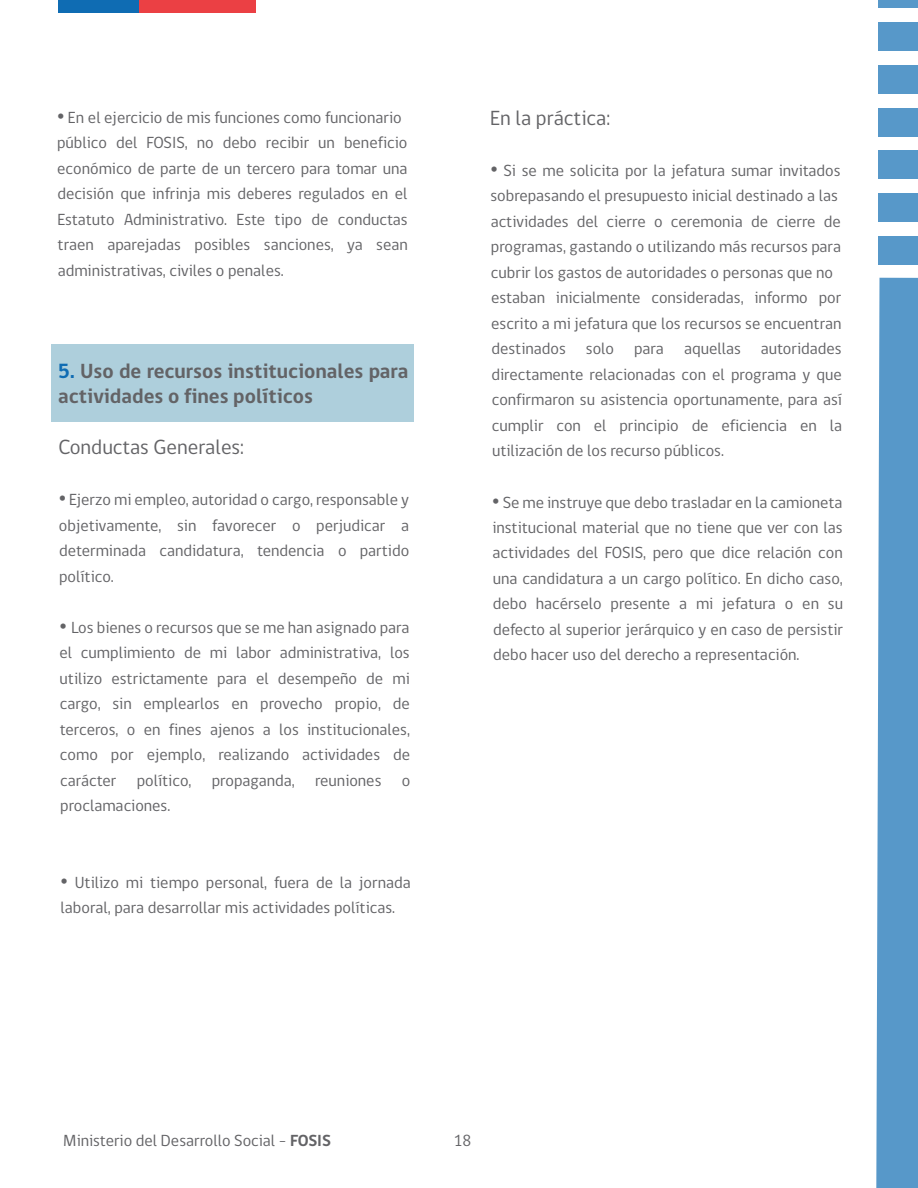
<style>
.page{position:relative;width:918px;height:1188px;background:#fff}
.page>*{position:absolute;margin:0;border:0;box-sizing:border-box;transform-origin:0 0}
.t1{font:700 21px/25.5px "gob CL";color:#636366}
.t2{font:21px "gob CL";color:#636366}
.t3{font:16.5px/25.5px "gob CL";color:#636366}
.s1{font-family:"Times New Roman";font-size:21px}
.s2{color:#0f6cb3}
.s3{font-weight:700}
</style>
<div class="page">
<div style="left:51px;top:344px;width:363px;height:78px;background:#aecfdc"></div>
<div style="left:58px;top:0;width:81px;height:13px;background:#0f6cb3"></div>
<div style="left:139px;top:0;width:117px;height:13px;background:#eb4044"></div>
<svg style="left:876px;top:278px;width:42px;height:910px;background:#629fcc"></svg>
<div style="left:878px;top:0;width:40px;height:8px;background:#5798c9"></div>
<div style="left:878px;top:22px;width:40px;height:29px;background:#5798c9"></div>
<div style="left:878px;top:65px;width:40px;height:28px;background:#5798c9"></div>
<div style="left:878px;top:108px;width:40px;height:28px;background:#5798c9"></div>
<div style="left:878px;top:151px;width:40px;height:28px;background:#5798c9"></div>
<div style="left:878px;top:193px;width:40px;height:29px;background:#5798c9"></div>
<div style="left:878px;top:236px;width:40px;height:29px;background:#5798c9"></div>
<p class="t3" style="left:57px;top:105px;width:352px"><span class="s1">•</span> En el ejercicio de mis funciones como funcionario público del FOSIS, no debo recibir un beneficio económico de parte de un tercero para tomar una decisión que infrinja mis deberes regulados en el Estatuto Administrativo. Este tipo de conductas traen aparejadas posibles sanciones, ya sean administrativas, civiles o penales.</p>
<p class="t1" style="left:58px;top:358px;width:352px"><span class="s2">5.</span> Uso de recursos institucionales para actividades o fines políticos</p>
<p class="t2" style="left:59px;top:433px;width:187px">Conductas Generales:</p>
<p class="t3" style="left:59px;top:487px;width:352px;text-align:justify"><span class="s1">•</span> Ejerzo mi empleo, autoridad o cargo, responsable y objetivamente, sin favorecer o perjudicar a determinada candidatura, tendencia o partido político.</p>
<p class="t3" style="left:59px;top:615px;width:352px;text-align:justify"><span class="s1">•</span> Los bienes o recursos que se me han asignado para el cumplimiento de mi labor administrativa, los utilizo estrictamente para el desempeño de mi cargo, sin emplearlos en provecho propio, de terceros, o en fines ajenos a los institucionales, como por ejemplo, realizando actividades de carácter político, propaganda, reuniones o proclamaciones.</p>
<p class="t3" style="left:61px;top:870px;width:352px"><span class="s1">•</span> Utilizo mi tiempo personal, fuera de la jornada laboral, para desarrollar mis actividades políticas.</p>
<p class="t2" style="left:490px;top:104px;width:122px">En la práctica:</p>
<p class="t3" style="left:490px;top:158px;width:353px"><span class="s1">•</span> Si se me solicita por la jefatura sumar invitados sobrepasando el presupuesto inicial destinado a las actividades del cierre o ceremonia de cierre de programas, gastando o utilizando más recursos para cubrir los gastos de autoridades o personas que no estaban inicialmente consideradas, informo por escrito a mi jefatura que los recursos se encuentran destinados solo para aquellas autoridades directamente relacionadas con el programa y que confirmaron su asistencia oportunamente, para así cumplir con el principio de eficiencia en la utilización de los recurso públicos.</p>
<p class="t3" style="left:492px;top:490px;width:352px;text-align:justify"><span class="s1">•</span> Se me instruye que debo trasladar en la camioneta institucional material que no tiene que ver con las actividades del FOSIS, pero que dice relación con una candidatura a un cargo político. En dicho caso, debo hacérselo presente a mi jefatura o en su defecto al superior jerárquico y en caso de persistir debo hacer uso del derecho a representación.</p>
<p class="t3" style="left:63px;top:1128px;width:269px">Ministerio del Desarrollo Social - <span class="s3">FOSIS</span></p>
<p class="t3" style="left:454px;top:1128px;width:19px">18</p>
</div>
